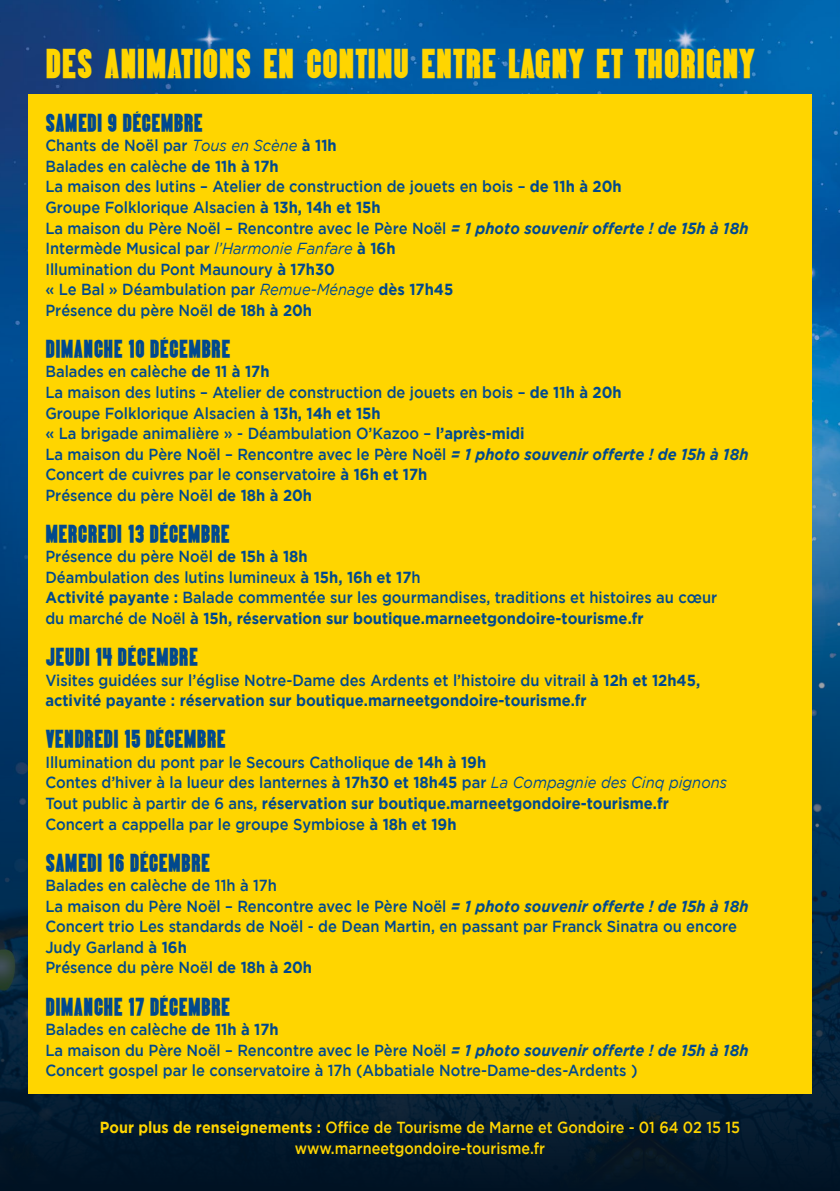
<style>
.page{position:relative;width:840px;height:1191px;background:#fff}
.page>*{position:absolute;margin:0;border:0;box-sizing:border-box;transform-origin:0 0}
.t1{font:39.2px "Almonte";color:#ffd500}
.t2{font:24px "Almonte";color:#01498e}
.t3{font:500 16px/20.6px "Gotham";color:#01498e;scale:.92 1}
.t4{font:700 16px/20.6px "Gotham";color:#01498e;scale:.92 1}
.t5{font:500 16px/20.8px "Gotham";color:#ffd500;text-align:center;scale:.9 1}
.s1{font-weight:400;font-style:italic}
.s2{font-weight:700}
.s3{font-weight:700;font-style:italic}
.s4{font-weight:500}
</style>
<div class="page">
<img style="left:0;top:0;width:839px;height:1191px">
<div style="left:28px;top:94px;width:783px;height:999px;background:#ffd500"></div>
<h1 class="t1" style="left:45px;top:44px;width:711px">DES ANIMATIONS EN CONTINU ENTRE LAGNY ET THORIGNY</h1>
<h2 class="t2" style="left:45px;top:111px;width:159px">SAMEDI 9 DÉCEMBRE</h2>
<p class="t3" style="left:45px;top:135px;width:765px">Chants de Noël par <span class="s1">Tous en Scène</span> <span class="s2">à 11h<br></span>Balades en calèche <span class="s2">de 11h à 17h<br></span>La maison des lutins – Atelier de construction de jouets en bois – <span class="s2">de 11h à 20h<br></span>Groupe Folklorique Alsacien <span class="s2">à 13h, 14h et 15h<br></span>La maison du Père Noël – Rencontre avec le Père Noël <span class="s3">= 1 photo souvenir offerte ! de 15h à 18h </span>Intermède Musical par <span class="s1">l’Harmonie Fanfare</span> <span class="s2">à 16h<br></span>Illumination du Pont Maunoury <span class="s2">à 17h30<br></span>« Le Bal » Déambulation par <span class="s1">Remue-Ménage</span> <span class="s2">dès 17h45<br></span>Présence du père Noël <span class="s2">de 18h à 20h</span></p>
<h2 class="t2" style="left:45px;top:337px;width:186px">DIMANCHE 10 DÉCEMBRE</h2>
<p class="t3" style="left:45px;top:361px;width:765px">Balades en calèche <span class="s2">de 11 à 17h<br></span>La maison des lutins – Atelier de construction de jouets en bois – <span class="s2">de 11h à 20h<br></span>Groupe Folklorique Alsacien <span class="s2">à 13h, 14h et 15h<br></span>« La brigade animalière » - Déambulation O’Kazoo – <span class="s2">l’après-midi<br></span>La maison du Père Noël – Rencontre avec le Père Noël <span class="s3">= 1 photo souvenir offerte ! de 15h à 18h </span>Concert de cuivres par le conservatoire <span class="s2">à 16h et 17h<br></span>Présence du père Noël <span class="s2">de 18h à 20h</span></p>
<h2 class="t2" style="left:45px;top:522px;width:186px">MERCREDI 13 DÉCEMBRE</h2>
<p class="t3" style="left:45px;top:546px;width:731px">Présence du père Noël <span class="s2">de 15h à 18h<br></span>Déambulation des lutins lumineux <span class="s2">à 15h, 16h et 17</span>h<br><span class="s2">Activité payante :</span> Balade commentée sur les gourmandises, traditions et histoires au cœur du marché de Noël <span class="s2">à 15h, réservation sur boutique.marneetgondoire-tourisme.fr</span></p>
<h2 class="t2" style="left:45px;top:645px;width:154px">JEUDI 14 DÉCEMBRE</h2>
<p class="t4" style="left:45px;top:669px;width:712px"><span class="s4">Visites guidées sur l’église Notre-Dame des Ardents et l’histoire du vitrail</span> à 12h et 12h45, activité payante : réservation sur boutique.marneetgondoire-tourisme.fr</p>
<h2 class="t2" style="left:45px;top:727px;width:182px">VENDREDI 15 DÉCEMBRE</h2>
<p class="t3" style="left:45px;top:751px;width:742px">Illumination du pont par le Secours Catholique <span class="s2">de 14h à 19h<br></span>Contes d’hiver à la lueur des lanternes <span class="s2">à 17h30 et 18h45</span> par <span class="s1">La Compagnie des Cinq pignons </span>Tout public à partir de 6 ans, <span class="s2">réservation sur boutique.marneetgondoire-tourisme.fr </span>Concert a cappella par le groupe Symbiose <span class="s2">à 18h et 19h</span></p>
<h2 class="t2" style="left:45px;top:850px;width:166px">SAMEDI 16 DÉCEMBRE</h2>
<p class="t3" style="left:45px;top:875px;width:765px">Balades en calèche de 11h à 17h<br>La maison du Père Noël – Rencontre avec le Père Noël <span class="s3">= 1 photo souvenir offerte ! de 15h à 18h </span>Concert trio Les standards de Noël - de Dean Martin, en passant par Franck Sinatra ou encore Judy Garland <span class="s2">à 16h<br></span>Présence du père Noël <span class="s2">de 18h à 20h</span></p>
<h2 class="t2" style="left:45px;top:994px;width:186px">DIMANCHE 17 DÉCEMBRE</h2>
<p class="t3" style="left:45px;top:1018px;width:765px">Balades en calèche <span class="s2">de 11h à 17h<br></span>La maison du Père Noël – Rencontre avec le Père Noël <span class="s3">= 1 photo souvenir offerte ! de 15h à 18h<br></span>Concert gospel par le conservatoire à 17h (Abbatiale Notre-Dame-des-Ardents )</p>
<p class="t5" style="left:100px;top:1116px;width:712px"><span class="s2">Pour plus de renseignements :</span> Office de Tourisme de Marne et Gondoire - 01 64 02 15 15 www.marneetgondoire-tourisme.fr</p>
</div>
